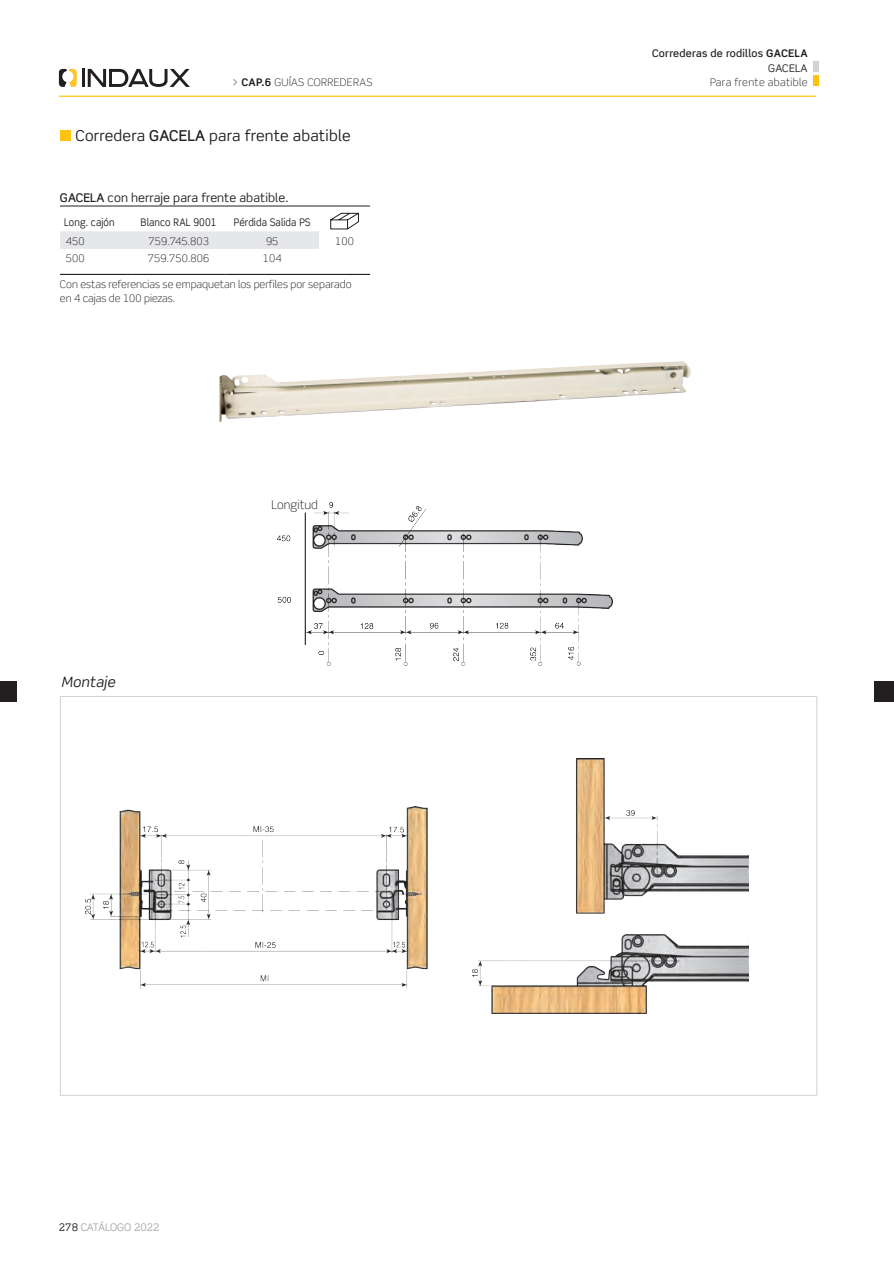
<style>
.page{position:relative;width:894px;height:1266px;background:#fff}
.page>*{position:absolute;margin:0;border:0;box-sizing:border-box;transform-origin:0 0}
.TITULU_2{font:15px "Scene Pro";letter-spacing:.01em;color:#231f20}
.TITULU_3{font:italic 14.25px "Scene Pro";letter-spacing:.01em;color:#231f20}
.tabl__TITULO{font:12px "Scene Pro";letter-spacing:.005em;color:#231f20}
.descripción{font:300 12px "Scene Pro";color:#231f20}
.notas{font:300 10.5px/13.5px "Scene Pro";color:#231f20}
.tabl__titulillo{font:10.5px "Scene Pro";letter-spacing:.01em;color:#231f20;scale:.9 1}
.tabl__texto{font:300 10.5px "Scene Pro";letter-spacing:.01em;color:#231f20}
.cab__TITULU_Ø{font:500 10.5px "Scene Pro";letter-spacing:.02em;color:#231f20}
.notas-2{font:300 10.5px "Scene Pro";letter-spacing:.03em;color:#231f20}
.cab__TITULU_2{font:300 10.5px "Scene Pro";letter-spacing:.03em;color:#231f20}
.t1{font:10.5px "Scene Pro";color:#a8a9ad}
.tabl__texto_-_izq{font:300 10.5px "Scene Pro";letter-spacing:.01em;color:#231f20}
.cab__TITULU_1{font:10.5px "Scene Pro";letter-spacing:.01em;color:#231f20}
.s1{font-weight:700}
.s2{font-weight:500}
.s3{color:#231f20}
</style>
<div class="page">
<div style="left:813px;top:61px;width:5px;height:11px;background:#d1d2d4"></div>
<div style="left:813px;top:76px;width:5px;height:10px;background:#fec210"></div>
<hr style="left:59px;top:96px;width:756px;height:1px;background:#fec210">
<svg style="left:59px;top:69px;width:18px;height:18px"></svg>
<hr style="left:82px;top:69px;width:3px;height:18px;background:#231f20">
<svg style="left:88px;top:69px;width:102px;height:18px"></svg>
<div style="left:60px;top:233px;width:259px;height:16px;background:#e6e7e9"></div>
<hr style="left:60px;top:206px;width:72px;height:1px;background:#231f20">
<hr style="left:132px;top:206px;width:93px;height:1px;background:#231f20">
<hr style="left:225px;top:206px;width:94px;height:1px;background:#231f20">
<hr style="left:319px;top:206px;width:51px;height:1px;background:#231f20">
<hr style="left:60px;top:274px;width:72px;height:1px;background:#231f20">
<hr style="left:132px;top:274px;width:93px;height:1px;background:#231f20">
<hr style="left:225px;top:274px;width:94px;height:1px;background:#231f20">
<hr style="left:319px;top:274px;width:51px;height:1px;background:#231f20">
<hr style="left:60px;top:232px;width:72px;height:1px;background:#e6e7e9">
<hr style="left:132px;top:232px;width:93px;height:1px;background:#e6e7e9">
<hr style="left:225px;top:232px;width:94px;height:1px;background:#e6e7e9">
<svg style="left:330px;top:213px;width:29px;height:16px"></svg>
<div style="left:60px;top:130px;width:11px;height:11px;background:#fec210"></div>
<img style="left:219px;top:361px;width:472px;height:61px">
<img style="left:277px;top:503px;width:335px;height:162px">
<img style="left:85px;top:807px;width:342px;height:181px">
<img style="left:472px;top:759px;width:276px;height:255px">
<div style="left:874px;top:681px;width:20px;height:21px;background:#231f20"></div>
<div style="left:0;top:681px;width:16px;height:21px;background:#231f20"></div>
<p class="notas-2" style="left:232px;top:76px;width:142px">&gt; <span class="s1">CAP.6</span> GUÍAS CORREDERAS</p>
<p class="TITULU_2" style="left:75px;top:126px;width:277px">Corredera <span class="s2">GACELA</span> para frente abatible</p>
<p class="tabl__TITULO" style="left:60px;top:190px;width:230px"><span class="s2">GACELA</span> con herraje para frente abatible.</p>
<p class="tabl__titulillo" style="left:64px;top:215px;width:57px">Long. cajón</p>
<p class="tabl__titulillo" style="left:141px;top:215px;width:86px">Blanco RAL 9001</p>
<p class="tabl__titulillo" style="left:234px;top:215px;width:87px">Pérdida Salida PS</p>
<p class="tabl__texto_-_izq" style="left:66px;top:234px;width:20px">450</p>
<p class="tabl__texto" style="left:148px;top:234px;width:62px">759.745.803</p>
<p class="tabl__texto" style="left:266px;top:234px;width:14px">95</p>
<p class="tabl__texto" style="left:335px;top:234px;width:20px">100</p>
<p class="tabl__texto_-_izq" style="left:66px;top:251px;width:20px">500</p>
<p class="tabl__texto" style="left:148px;top:251px;width:63px">759.750.806</p>
<p class="tabl__texto" style="left:263px;top:251px;width:20px">104</p>
<p class="notas" style="left:60px;top:278px;width:293px">Con estas referencias se empaquetan los perfiles por separado en 4 cajas de 100 piezas.</p>
<p class="TITULU_3" style="left:61px;top:673px;width:56px">Montaje</p>
<p class="descripción" style="left:271px;top:498px;width:48px">Longitud</p>
<p class="t1" style="left:59px;top:1220px;width:102px"><span class="s3">278</span> CATÁLOGO 2022</p>
<p class="cab__TITULU_Ø" style="left:652px;top:47px;width:157px">Correderas de rodillos <span class="s1">GACELA</span></p>
<p class="cab__TITULU_1" style="left:768px;top:61px;width:41px">GACELA</p>
<p class="cab__TITULU_2" style="left:710px;top:76px;width:99px">Para frente abatible</p>
</div>
